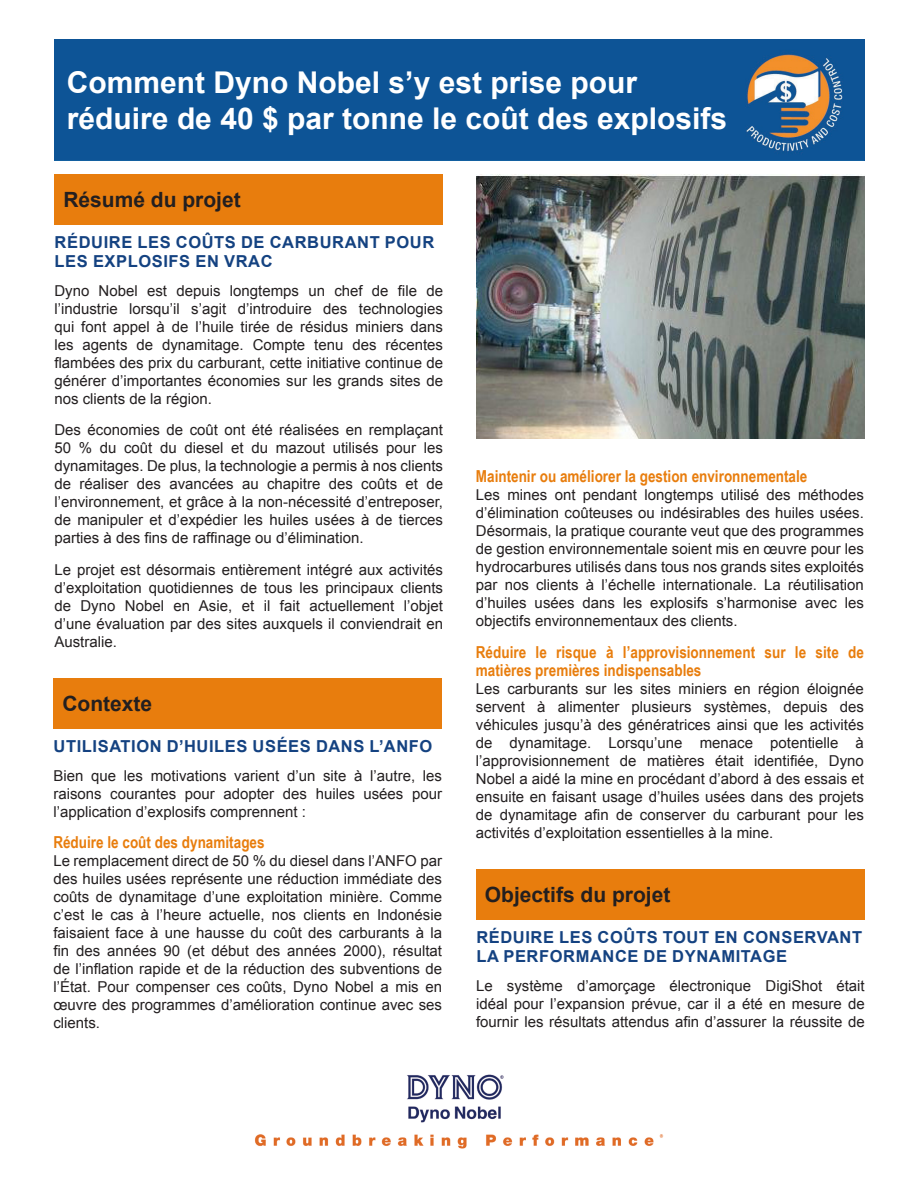
<style>
.page{position:relative;width:918px;height:1188px;background:#fff}
.page>*{position:absolute;margin:0;border:0;box-sizing:border-box;transform-origin:0 0}
.t1{font:700 30px/36px "Arial";color:#fff}
.black_heading{font:700 21px "Arial";color:#231f20}
.t2{font:700 16.5px/18px "Arial Narrow";color:#e87d0d}
.blue_heading{font:700 16.5px/19.5px "Arial";letter-spacing:.035em;color:#144281}
.t3{font:15px/18px "Arial";color:#231f20;text-align:justify}
</style>
<div class="page">
<div style="left:54px;top:39px;width:809px;height:121px;background:#0d5496"></div>
<img style="left:254px;top:1074px;width:410px;height:75px">
<div style="left:54px;top:175px;width:389px;height:50px;background:#e87d0d"></div>
<div style="left:53px;top:678px;width:389px;height:51px;background:#e87d0d"></div>
<img style="left:477px;top:175px;width:388px;height:264px">
<div style="left:476px;top:869px;width:389px;height:51px;background:#e87d0d"></div>
<p class="t1" style="left:67px;top:64px;width:662px">Comment Dyno Nobel s’y est prise pour réduire de 40 $ par tonne le coût des explosifs</p>
<p class="black_heading" style="left:63px;top:185px;width:179px">Résumé du projet</p>
<p class="blue_heading" style="left:55px;top:233px;width:381px">RÉDUIRE LES COÛTS DE CARBURANT POUR<br>LES EXPLOSIFS EN VRAC</p>
<p class="t3" style="left:54px;top:282px;width:390px">Dyno Nobel est depuis longtemps un chef de file de l’industrie lorsqu’il s’agit d’introduire des technologies qui font appel à de l’huile tirée de résidus miniers dans les agents de dynamitage. Compte tenu des récentes flambées des prix du carburant, cette initiative continue de générer d’importantes économies sur les grands sites de nos clients de la région.</p>
<p class="t3" style="left:54px;top:421px;width:390px">Des économies de coût ont été réalisées en remplaçant 50 % du coût du diesel et du mazout utilisés pour les dynamitages. De plus, la technologie a permis à nos clients de réaliser des avancées au chapitre des coûts et de l’environnement, et grâce à la non-nécessité d’entreposer, de manipuler et d’expédier les huiles usées à de tierces parties à des fins de raffinage ou d’élimination.</p>
<p class="t3" style="left:54px;top:561px;width:390px">Le projet est désormais entièrement intégré aux activités d’exploitation quotidiennes de tous les principaux clients de Dyno Nobel en Asie, et il fait actuellement l’objet d’une évaluation par des sites auxquels il conviendrait en Australie.</p>
<p class="black_heading" style="left:62px;top:689px;width:91px">Contexte</p>
<p class="blue_heading" style="left:54px;top:737px;width:380px">UTILISATION D’HUILES USÉES DANS L’ANFO</p>
<p class="t3" style="left:53px;top:766px;width:390px">Bien que les motivations varient d’un site à l’autre, les raisons courantes pour adopter des huiles usées pour l’application d’explosifs comprennent :</p>
<p class="t2" style="left:53px;top:833px;width:213px">Réduire le coût des dynamitages</p>
<p class="t3" style="left:53px;top:852px;width:390px">Le remplacement direct de 50 % du diesel dans l’ANFO par des huiles usées représente une réduction immédiate des coûts de dynamitage d’une exploitation minière. Comme c’est le cas à l’heure actuelle, nos clients en Indonésie faisaient face à une hausse du coût des carburants à la fin des années 90 (et début des années 2000), résultat de l’inflation rapide et de la réduction des subventions de l’État. Pour compenser ces coûts, Dyno Nobel a mis en œuvre des programmes d’amélioration continue avec ses clients.</p>
<p class="t2" style="left:476px;top:467px;width:333px">Maintenir ou améliorer la gestion environnementale</p>
<p class="t3" style="left:476px;top:486px;width:390px">Les mines ont pendant longtemps utilisé des méthodes d’élimination coûteuses ou indésirables des huiles usées.<br>Désormais, la pratique courante veut que des programmes de gestion environnementale soient mis en œuvre pour les hydrocarbures utilisés dans tous nos grands sites exploités par nos clients à l’échelle internationale. La réutilisation d’huiles usées dans les explosifs s’harmonise avec les objectifs environnementaux des clients.</p>
<p class="t2" style="left:476px;top:642px;width:390px">Réduire le risque à l’approvisionnement sur le site de matières premières indispensables</p>
<p class="t3" style="left:476px;top:680px;width:390px">Les carburants sur les sites miniers en région éloignée servent à alimenter plusieurs systèmes, depuis des véhicules jusqu’à des génératrices ainsi que les activités de dynamitage. Lorsqu’une menace potentielle à l’approvisionnement de matières était identifiée, Dyno Nobel a aidé la mine en procédant d’abord à des essais et ensuite en faisant usage d’huiles usées dans des projets de dynamitage afin de conserver du carburant pour les activités d’exploitation essentielles à la mine.</p>
<p class="black_heading" style="left:485px;top:880px;width:187px">Objectifs du projet</p>
<p class="blue_heading" style="left:476px;top:927px;width:387px">RÉDUIRE LES COÛTS TOUT EN CONSERVANT<br>LA PERFORMANCE DE DYNAMITAGE</p>
<p class="t3" style="left:476px;top:976px;width:390px">Le système d’amorçage électronique DigiShot était idéal pour l’expansion prévue, car il a été en mesure de fournir les résultats attendus afin d’assurer la réussite de</p>
</div>
